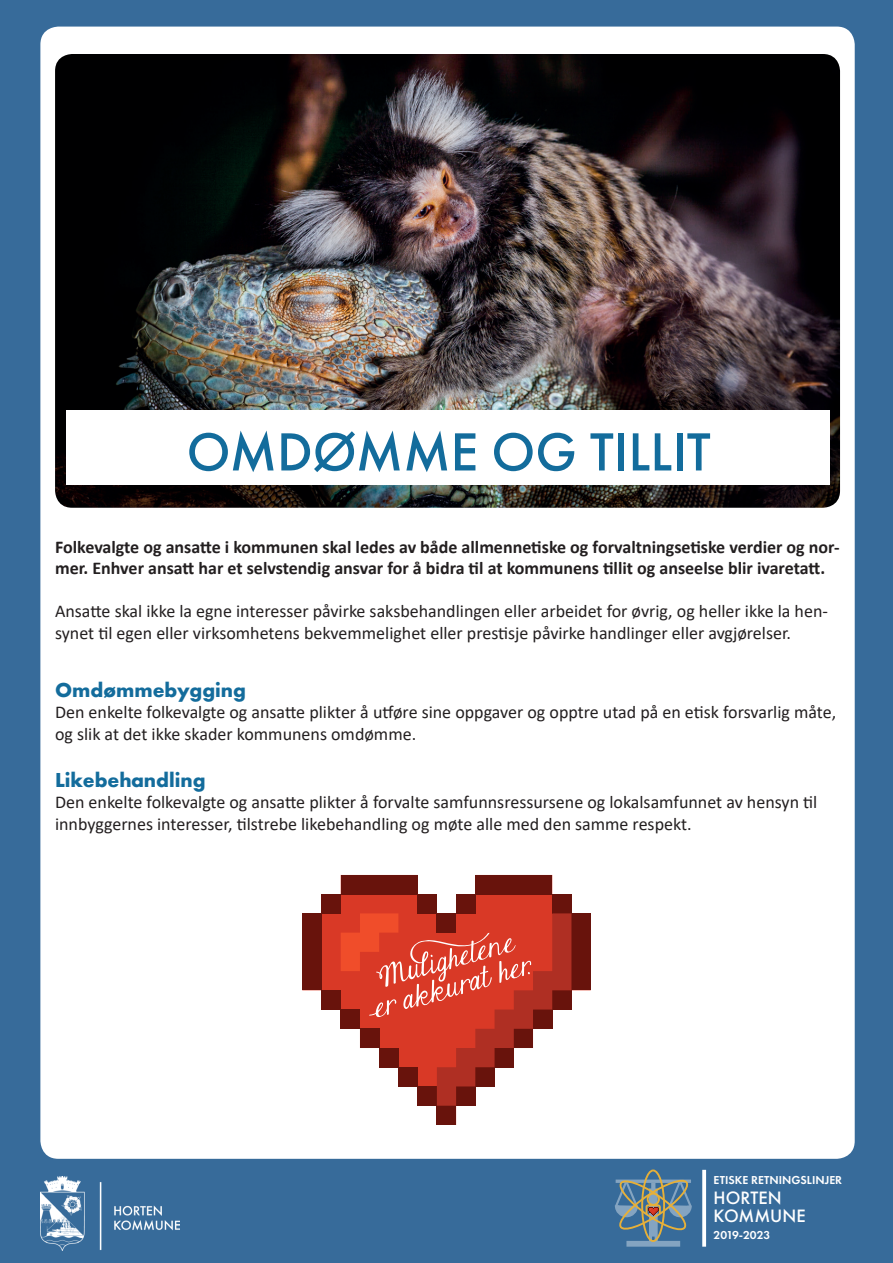
<style>
.page{position:relative;width:893px;height:1263px;background:#376b9a}
.page>*{position:absolute;margin:0;border:0;box-sizing:border-box;transform-origin:0 0}
.t1{font:500 55.65px "Futura PT";color:#136c9c}
.t2{font:700 21px "Futura PT";color:#136c9c}
.t3{font:500 18.6px/17.2px "Futura PT";color:#fff}
.t4{font:18px/21.6px "Calibri";color:#231f20}
.t5{font:700 18px/21.6px "Calibri";color:#231f20}
.t6{font:600 12px "Futura PT";color:#fff}
</style>
<div class="page">
<div style="left:40px;top:27px;width:815px;height:1132px;background:#fff;border-radius:18px"></div>
<hr style="left:651px;top:1183px;width:4px;height:53px;background:#84a4c1">
<hr style="left:655px;top:1188px;width:3px;height:54px;background:#fff">
<hr style="left:649px;top:1188px;width:3px;height:54px;background:#fff">
<div style="left:626px;top:1241px;width:54px;height:6px;background:#84a4c1"></div>
<div style="left:641px;top:1169px;width:24px;height:73px;border:2px solid #e6b039;border-radius:50%"></div>
<svg style="left:615px;top:1177px;width:77px;height:57px"></svg>
<svg style="left:702px;top:1170px;width:4px;height:77px"></svg>
<img style="left:40px;top:1176px;width:140px;height:75px">
<img style="left:55px;top:54px;width:785px;height:454px">
<div style="left:66px;top:411px;width:763px;height:74px;background:#fff"></div>
<svg style="left:302px;top:875px;width:289px;height:250px"></svg>
<div style="left:321px;top:894px;width:20px;height:19px;background:#68130c"></div>
<div style="left:302px;top:913px;width:19px;height:77px;background:#68130c"></div>
<div style="left:321px;top:990px;width:20px;height:19px;background:#68130c"></div>
<div style="left:341px;top:875px;width:77px;height:19px;background:#68130c"></div>
<div style="left:418px;top:894px;width:19px;height:19px;background:#68130c"></div>
<div style="left:552px;top:894px;width:19px;height:19px;background:#68130c"></div>
<div style="left:571px;top:913px;width:20px;height:77px;background:#68130c"></div>
<div style="left:475px;top:875px;width:77px;height:19px;background:#68130c"></div>
<div style="left:456px;top:894px;width:19px;height:19px;background:#68130c"></div>
<div style="left:437px;top:1106px;width:19px;height:19px;background:#68130c"></div>
<svg style="left:341px;top:913px;width:230px;height:193px"></svg>
<h1 class="t1" style="left:187px;top:418px;width:526px">OMDØMME OG TILLIT</h1>
<p class="t5" style="left:55px;top:535px;width:786px">Folkevalgte og ansatte i kommunen skal ledes av både allmennetiske og forvaltningsetiske verdier og nor&shy;mer. Enhver ansatt har et selvstendig ansvar for å bidra til at kommunens tillit og anseelse blir ivaretatt.</p>
<p class="t4" style="left:55px;top:600px;width:774px">Ansatte skal ikke la egne interesser påvirke saksbehandlingen eller arbeidet for øvrig, og heller ikke la hen&shy;synet til egen eller virksomhetens bekvemmelighet eller prestisje påvirke handlinger eller avgjørelser.</p>
<p class="t2" style="left:55px;top:676px;width:192px">Omdømmebygging</p>
<p class="t4" style="left:55px;top:701px;width:783px">Den enkelte folkevalgte og ansatte plikter å utføre sine oppgaver og opptre utad på en etisk forsvarlig måte, og slik at det ikke skader kommunens omdømme.</p>
<p class="t2" style="left:55px;top:766px;width:152px">Likebehandling</p>
<p class="t4" style="left:55px;top:791px;width:764px">Den enkelte folkevalgte og ansatte plikter å forvalte samfunnsressursene og lokalsamfunnet av hensyn til innbyggernes interesser, tilstrebe likebehandling og møte alle med den samme respekt.</p>
<p class="t6" style="left:714px;top:1173px;width:130px">ETISKE RETNINGSLINJER</p>
<p class="t3" style="left:714px;top:1189px;width:94px">HORTEN<br>KOMMUNE</p>
<p class="t6" style="left:714px;top:1227px;width:58px">2019-2023</p>
</div>
